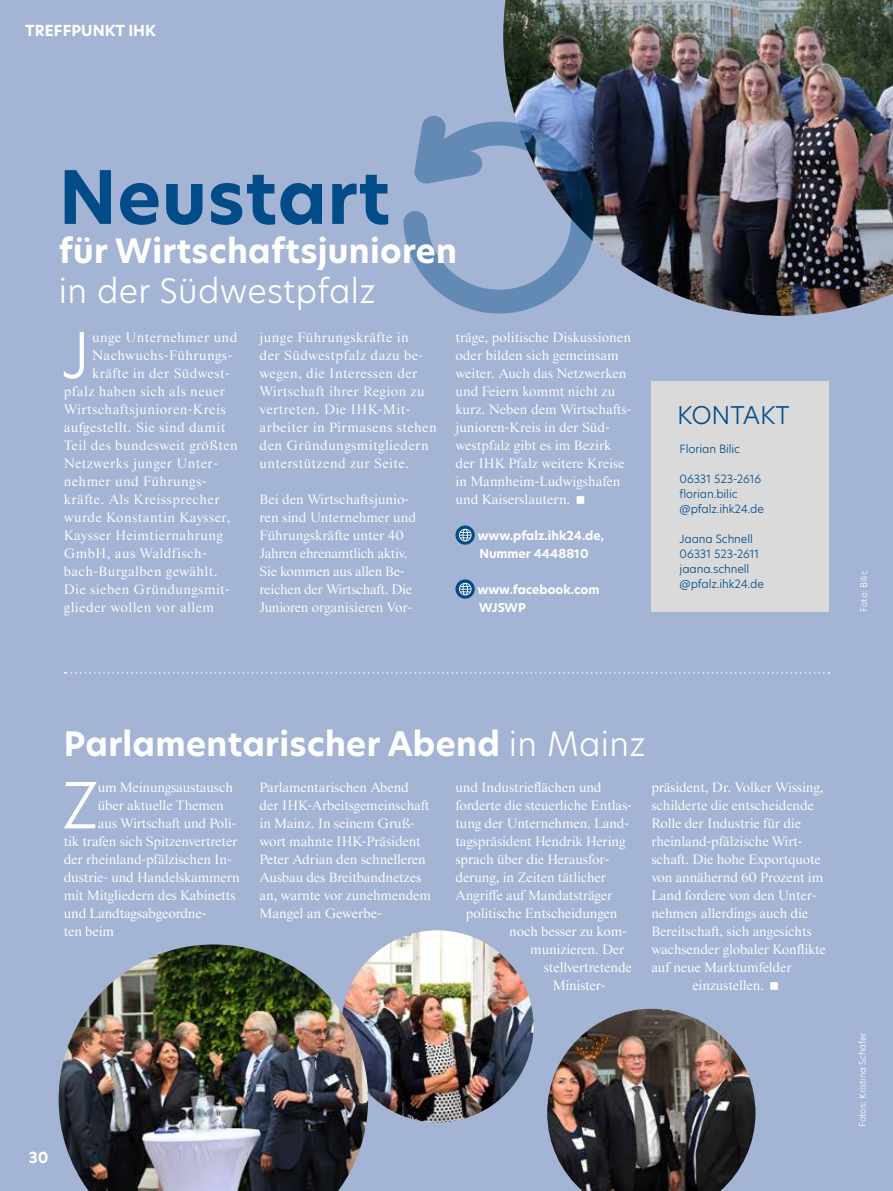
<style>
.page{position:relative;width:893px;height:1191px;background:#a4b4d4}
.page>*{position:absolute;margin:0;border:0;box-sizing:border-box;transform-origin:0 0}
.t1{font:700 72px "Hero New";letter-spacing:.01em;color:#004b88}
.t2{font:300 62.25px "Hero New";color:#fff}
.t3{font:700 33px "Hero New";letter-spacing:.01em;color:#fff}
.t4{font:300 33px "Hero New";letter-spacing:.01em;color:#fff}
.t5{font:300 24px "Hero New";color:#004b88}
.t6{font:700 15px "Hero New";color:#fff}
.t7{font:13.8px/18px "Starling";letter-spacing:-.01em;color:#fff}
.t8{font:13.8px/18px "Starling";letter-spacing:.03em;color:#fff}
.t9{font:700 12px/18px "Hero New";color:#fff}
.t10{font:300 11.25px/15px "Hero New";letter-spacing:-.01em;color:#004b88}
.t11{font:300 9px "Hero New";letter-spacing:-.01em;color:#fff}
.s1{font-weight:300}
</style>
<div class="page">
<svg style="left:455px;top:525px;width:20px;height:20px"></svg>
<svg style="left:459px;top:529px;width:13px;height:12px"></svg>
<svg style="left:455px;top:579px;width:20px;height:19px"></svg>
<svg style="left:459px;top:583px;width:13px;height:12px"></svg>
<img style="left:503px;top:0;width:390px;height:316px">
<div style="left:651px;top:381px;width:178px;height:231px;background:#dadada"></div>
<svg style="left:65px;top:672px;width:764px;height:1px"></svg>
<img style="left:341px;top:930px;width:192px;height:192px;border-radius:95px">
<img style="left:547px;top:1008px;width:208px;height:183px">
<img style="left:59px;top:944px;width:309px;height:247px">
<svg style="left:403px;top:113px;width:202px;height:203px"></svg>
<p class="t6" style="left:25px;top:21px;width:132px">TREFFPUNKT IHK</p>
<h1 class="t1" style="left:59px;top:148px;width:333px">Neustart</h1>
<h3 class="t3" style="left:59px;top:229px;width:400px">für Wirtschaftsjunioren</h3>
<h3 class="t4" style="left:59px;top:268px;width:318px">in der Südwestpfalz</h3>
<h2 class="t2" style="left:62px;top:313px;width:30px">J</h2>
<p class="t8" style="left:92px;top:329px;width:147px">unge Unternehmer und</p>
<p class="t8" style="left:92px;top:347px;width:142px">Nachwuchs-Führungs-</p>
<p class="t8" style="left:92px;top:365px;width:139px">kräfte in der Südwest-</p>
<p class="t8" style="left:64px;top:383px;width:163px">pfalz haben sich als neuer</p>
<p class="t8" style="left:64px;top:401px;width:163px">Wirtschaftsjunioren-Kreis</p>
<p class="t8" style="left:64px;top:419px;width:163px">aufgestellt. Sie sind damit</p>
<p class="t8" style="left:64px;top:437px;width:176px">Teil des bundesweit größten</p>
<p class="t8" style="left:64px;top:455px;width:156px">Netzwerks junger Unter-</p>
<p class="t8" style="left:64px;top:473px;width:144px">nehmer und Führungs-</p>
<p class="t8" style="left:64px;top:491px;width:157px">kräfte. Als Kreissprecher</p>
<p class="t8" style="left:64px;top:509px;width:168px">wurde Konstantin Kaysser,</p>
<p class="t8" style="left:64px;top:527px;width:161px">Kaysser Heimtiernahrung</p>
<p class="t8" style="left:64px;top:545px;width:144px">GmbH, aus Waldfisch-</p>
<p class="t8" style="left:64px;top:563px;width:155px">bach-Burgalben gewählt.</p>
<p class="t8" style="left:64px;top:581px;width:168px">Die sieben Gründungsmit-</p>
<p class="t8" style="left:64px;top:599px;width:152px">glieder wollen vor allem</p>
<p class="t8" style="left:260px;top:329px;width:179px">junge Führungskräfte in<br>der Südwestpfalz dazu be&shy;wegen, die Interessen der<br>Wirtschaft ihrer Region zu vertreten. Die IHK-Mit&shy;arbeiter in Pirmasens stehen den Gründungsmitgliedern unterstützend zur Seite.</p>
<p class="t7" style="left:260px;top:491px;width:158px">Bei den Wirtschaftsjunio&shy;ren sind Unternehmer und<br>Führungskräfte unter 40<br>Jahren ehrenamtlich aktiv.<br>Sie kommen aus allen Be&shy;reichen der Wirtschaft. Die<br>Junioren organisieren Vor-</p>
<p class="t7" style="left:455px;top:329px;width:177px">träge, politische Diskussionen oder bilden sich gemeinsam weiter. Auch das Netzwerken und Feiern kommt nicht zu kurz. Neben dem Wirtschafts&shy;junioren-Kreis in der Süd&shy;westpfalz gibt es im Bezirk der IHK Pfalz weitere Kreise in Mannheim-Ludwigshafen und Kaiserslautern.</p>
<p class="t9" style="left:478px;top:527px;width:128px">www.pfalz.ihk24.de,<br>Nummer 4448810</p>
<p class="t9" style="left:477px;top:581px;width:123px">www.facebook.com<br>WJSWP</p>
<h3 class="t5" style="left:677px;top:399px;width:114px">KONTAKT</h3>
<p class="t10" style="left:680px;top:440px;width:62px">Florian Bilic</p>
<p class="t10" style="left:680px;top:470px;width:86px">06331 523-2616 florian.bilic @pfalz.ihk24.de</p>
<p class="t10" style="left:680px;top:530px;width:86px">Jaana Schnell<br>06331 523-2611 jaana.schnell @pfalz.ihk24.de</p>
<p class="t11" style="left:858px;top:612px;width:43px;rotate:-90deg">Foto: Bilic</p>
<h3 class="t3" style="left:64px;top:721px;width:583px">Parlamentarischer Abend <span class="s1">in Mainz</span></h3>
<h2 class="t2" style="left:62px;top:763px;width:38px">Z</h2>
<p class="t7" style="left:98px;top:779px;width:137px">um Meinungsaustausch</p>
<p class="t7" style="left:98px;top:797px;width:128px">über aktuelle Themen</p>
<p class="t7" style="left:98px;top:815px;width:140px">aus Wirtschaft und Poli-</p>
<p class="t7" style="left:64px;top:833px;width:175px">tik trafen sich Spitzenvertreter</p>
<p class="t7" style="left:64px;top:851px;width:169px">der rheinland-pfälzischen In-</p>
<p class="t7" style="left:64px;top:869px;width:177px">dustrie- und Handelskammern</p>
<p class="t7" style="left:64px;top:887px;width:173px">mit Mitgliedern des Kabinetts</p>
<p class="t7" style="left:64px;top:905px;width:144px">und Landtagsabgeordne-</p>
<p class="t7" style="left:64px;top:923px;width:52px">ten beim</p>
<p class="t7" style="left:260px;top:779px;width:173px">Parlamentarischen Abend der IHK-Arbeitsgemeinschaft in Mainz. In seinem Gruß&shy;wort mahnte IHK-Präsident<br>Peter Adrian den schnelleren<br>Ausbau des Breitbandnetzes an, warnte vor zunehmendem<br>Mangel an Gewerbe-</p>
<p class="t7" style="left:455px;top:779px;width:178px">und Industrieflächen und forderte die steuerliche Entlas&shy;tung der Unternehmen. Land&shy;tagspräsident Hendrik Hering sprach über die Herausfor&shy;derung, in Zeiten tätlicher<br>Angriffe auf Mandatsträger</p>
<p class="t7" style="left:466px;top:905px;width:153px">politische Entscheidungen</p>
<p class="t7" style="left:509px;top:923px;width:119px">noch besser zu kom-</p>
<p class="t7" style="left:530px;top:941px;width:96px">munizieren. Der</p>
<p class="t7" style="left:544px;top:959px;width:90px">stellvertretende</p>
<p class="t7" style="left:553px;top:977px;width:54px">Minister-</p>
<p class="t7" style="left:651px;top:779px;width:174px">präsident, Dr. Volker Wissing,</p>
<p class="t7" style="left:651px;top:797px;width:164px">schilderte die entscheidende</p>
<p class="t7" style="left:651px;top:815px;width:151px">Rolle der Industrie für die</p>
<p class="t7" style="left:651px;top:833px;width:153px">rheinland-pfälzische Wirt-</p>
<p class="t7" style="left:651px;top:851px;width:171px">schaft. Die hohe Exportquote</p>
<p class="t7" style="left:651px;top:869px;width:173px">von annähernd 60 Prozent im</p>
<p class="t7" style="left:651px;top:887px;width:167px">Land fordere von den Unter-</p>
<p class="t7" style="left:651px;top:905px;width:158px">nehmen allerdings auch die</p>
<p class="t7" style="left:651px;top:923px;width:162px">Bereitschaft, sich angesichts</p>
<p class="t7" style="left:651px;top:941px;width:176px">wachsender globaler Konflikte</p>
<p class="t7" style="left:651px;top:959px;width:142px">auf neue Marktumfelder</p>
<p class="t7" style="left:692px;top:977px;width:73px">einzustellen.</p>
<p class="t6" style="left:29px;top:1146px;width:21px">30</p>
<p class="t11" style="left:856px;top:1127px;width:96px;rotate:-90deg">Fotos: Kristina Schäfer</p>
</div>
